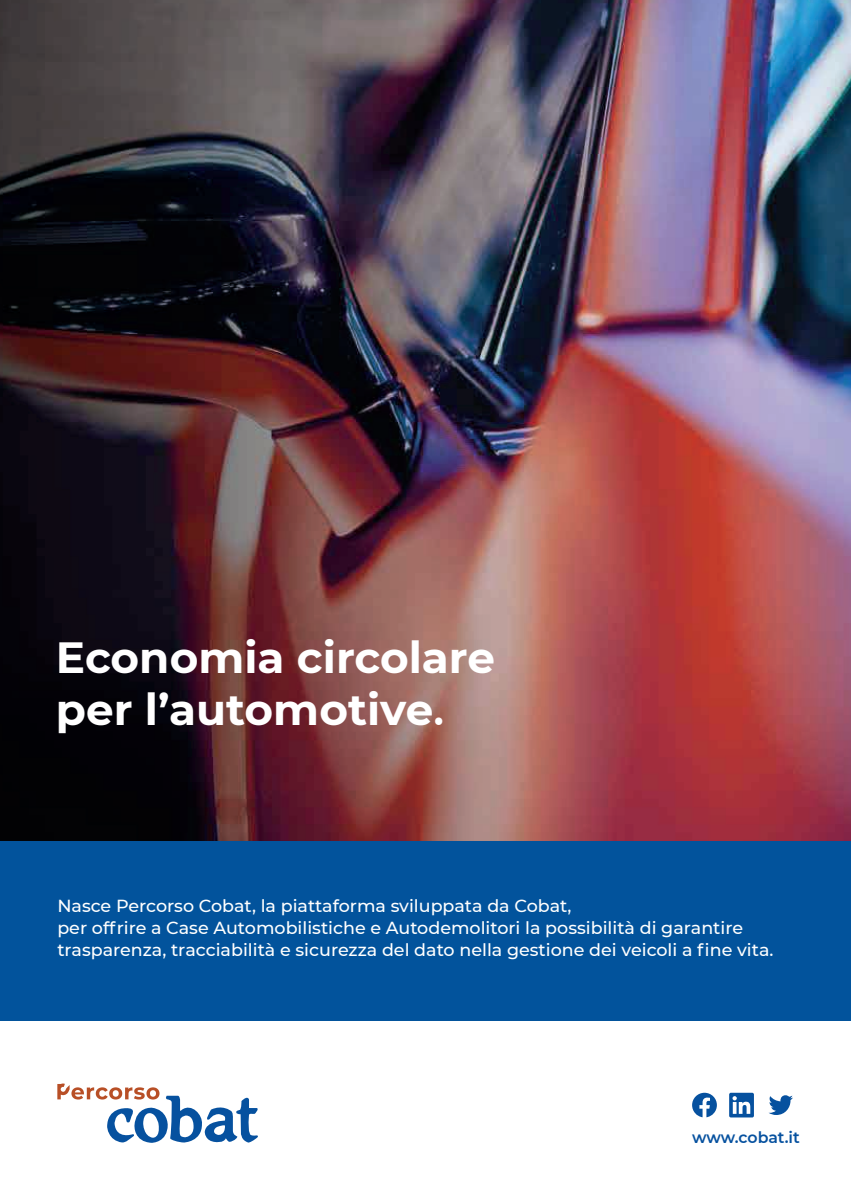
<style>
.page{position:relative;width:851px;height:1191px;background:#fff}
.page>*{position:absolute;margin:0;border:0;box-sizing:border-box;transform-origin:0 0}
.t1{font:700 43.65px/52.3px "Montserrat";color:#fff}
.t2{font:500 17.4px/21.8px "Montserrat";color:#fff}
.t3{font:600 15.75px "Montserrat";letter-spacing:-.005em;color:#06519f}
.s1{font-weight:600}
</style>
<div class="page">
<div style="left:0;top:839px;width:850px;height:182px;background:#02539c"></div>
<svg style="left:692px;top:1092px;width:24px;height:25px"></svg>
<svg style="left:729px;top:1092px;width:24px;height:25px"></svg>
<svg style="left:768px;top:1095px;width:24px;height:20px"></svg>
<svg style="left:57px;top:1083px;width:201px;height:60px"></svg>
<img style="left:0;top:0;width:850px;height:840px">
<h1 class="t1" style="left:56px;top:629px;width:440px">Economia circolare per l’automotive<span class="s1">.</span></h1>
<p class="t2" style="left:57px;top:894px;width:717px">Nasce Percorso Cobat, la piattaforma sviluppata da Cobat,<br>per offrire a Case Automobilistiche e Autodemolitori la possibilità di garantire trasparenza, tracciabilità e sicurezza del dato nella gestione dei veicoli a fine vita.</p>
<p class="t3" style="left:692px;top:1126px;width:109px">www.cobat.it</p>
</div>
